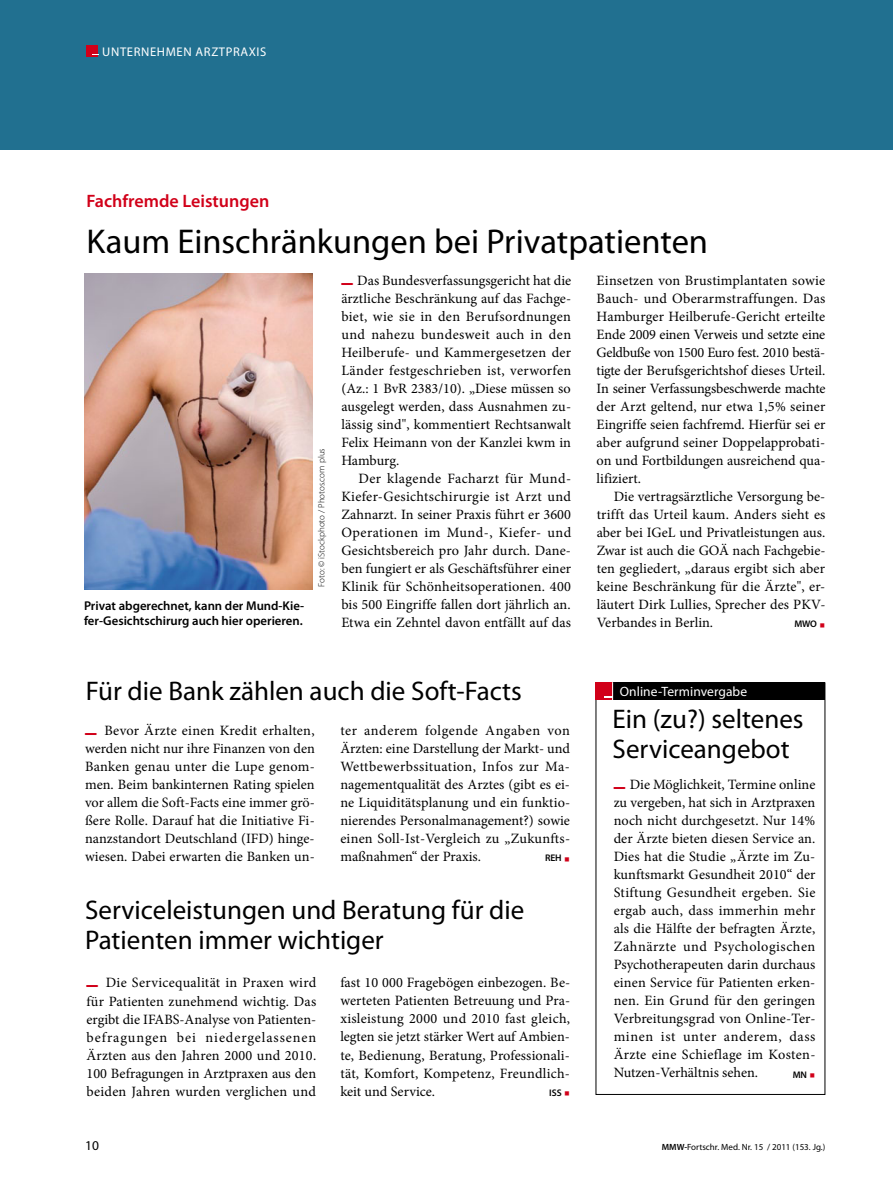
<style>
.page{position:relative;width:893px;height:1187px;background:#fff}
.page>*{position:absolute;margin:0;border:0;box-sizing:border-box;transform-origin:0 0}
.t1{font:40.2px "Myriad Pro";color:#d10019;scale:.57 1}
.t2{font:34.5px "Myriad Pro";color:#000}
.t3{font:27px/30px "Myriad Pro";color:#000}
.t4{font:600 18px "Myriad Pro";color:#d10019}
.t5{font:14.25px/18px "Minion Pro";letter-spacing:.005em;color:#000;text-align:justify}
.t6{font:13.5px "Myriad Pro";letter-spacing:.005em;color:#fff}
.t7{font:13.5px "Myriad Pro";color:#000}
.t8{font:600 12.75px/15px "Myriad Pro";color:#000}
.t9{font:12.6px "Myriad Pro";letter-spacing:.05em;color:#fff}
.t10{font:9.6px "Myriad Pro Semibold SC800";color:#000}
.t11{font:9px "Myriad Pro";color:#000}
.t12{font:300 9px "Myriad Pro";color:#000}
.s1{font-family:"Minion Pro";font-size:14.25px;color:#d10019}
.s2{font-weight:600}
</style>
<div class="page">
<div style="left:0;top:0;width:892px;height:150px;background:#217090"></div>
<div style="left:87px;top:45px;width:11px;height:11px;background:#d10019"></div>
<div style="left:612px;top:682px;width:213px;height:17px;background:#000"></div>
<div style="left:595px;top:682px;width:17px;height:17px;background:#d10019"></div>
<svg style="left:604px;top:682px;width:9px;height:18px"></svg>
<img style="left:84px;top:274px;width:229px;height:315px">
<p class="t9" style="left:102px;top:47px;width:166px">UNTERNEHMEN ARZTPRAXIS</p>
<p class="t4" style="left:86px;top:194px;width:184px">Fachfremde Leistungen</p>
<h2 class="t2" style="left:86px;top:228px;width:623px">Kaum Einschränkungen bei Privatpatienten</h2>
<h1 class="t1" style="left:341px;top:251px;width:22px">_</h1>
<p class="t5" style="left:341px;top:273px;width:231px;text-indent:16px">Das Bundesverfassungsgericht hat die ärztliche Beschränkung auf das Fachge&shy;biet, wie sie in den Berufsordnungen und nahezu bundesweit auch in den Heilberufe- und Kammergesetzen der Länder festgeschrieben ist, verworfen (Az.: 1 BvR 2383/10). „Diese müssen so ausgelegt werden, dass Ausnahmen zu&shy;lässig sind", kommentiert Rechtsanwalt Felix Heimann von der Kanzlei kwm in Hamburg.</p>
<p class="t5" style="left:341px;top:471px;width:231px;text-indent:17px">Der klagende Facharzt für Mund-Kiefer-Gesichtschirurgie ist Arzt und Zahnarzt. In seiner Praxis führt er 3600<br>Operationen im Mund-, Kiefer- und Gesichtsbereich pro Jahr durch. Dane&shy;ben fungiert er als Geschäftsführer einer Klinik für Schönheitsoperationen. 400 bis 500 Eingriffe fallen dort jährlich an.<br>Etwa ein Zehntel davon entfällt auf das</p>
<p class="t5" style="left:596px;top:273px;width:230px">Einsetzen von Brustimplantaten sowie Bauch- und Oberarmstraffungen. Das Hamburger Heilberufe-Gericht erteilte Ende 2009 einen Verweis und setzte eine Geldbuße von 1500 Euro fest. 2010 bestä&shy;tigte der Berufsgerichtshof dieses Urteil.<br>In seiner Verfassungsbeschwerde machte der Arzt geltend, nur etwa 1,5% seiner Eingriffe seien fachfremd. Hierfür sei er aber aufgrund seiner Doppelapprobati&shy;on und Fortbildungen ausreichend qua&shy;lifiziert.</p>
<p class="t5" style="left:596px;top:489px;width:230px;text-indent:17px">Die vertragsärztliche Versorgung be&shy;trifft das Urteil kaum. Anders sieht es aber bei IGeL und Privatleistungen aus.<br>Zwar ist auch die GOÄ nach Fachgebie&shy;ten gegliedert, „daraus ergibt sich aber keine Beschränkung für die Ärzte", er&shy;läutert Dirk Lullies, Sprecher des PKV-Verbandes in Berlin.</p>
<p class="t12" style="left:318px;top:586px;width:140px;rotate:-90deg">Foto: © iStockphoto / Photos.com plus</p>
<p class="t8" style="left:84px;top:599px;width:222px">Privat abgerechnet, kann der Mund-Kie&shy;fer-Gesichtschirurg auch hier operieren.</p>
<p class="t10" style="left:794px;top:618px;width:32px">MWO <span class="s1">■</span></p>
<h3 class="t3" style="left:86px;top:678px;width:437px">Für die Bank zählen auch die Soft-Facts</h3>
<h1 class="t1" style="left:85px;top:701px;width:22px">_</h1>
<p class="t5" style="left:85px;top:723px;width:231px;text-indent:19px">Bevor Ärzte einen Kredit erhalten, werden nicht nur ihre Finanzen von den Banken genau unter die Lupe genom&shy;men. Beim bankinternen Rating spielen vor allem die Soft-Facts eine immer grö&shy;ßere Rolle. Darauf hat die Initiative Fi&shy;nanzstandort Deutschland (IFD) hinge&shy;wiesen. Dabei erwarten die Banken un-</p>
<p class="t5" style="left:340px;top:723px;width:231px">ter anderem folgende Angaben von Ärzten: eine Darstellung der Markt- und Wettbewerbssituation, Infos zur Ma&shy;nagementqualität des Arztes (gibt es ei&shy;ne Liquiditätsplanung und ein funktio&shy;nierendes Personalmanagement?) sowie einen Soll-Ist-Vergleich zu „Zukunfts&shy;maßnahmen“ der Praxis.</p>
<p class="t10" style="left:545px;top:852px;width:27px">REH <span class="s1">■</span></p>
<h3 class="t3" style="left:85px;top:897px;width:441px">Serviceleistungen und Beratung für die<br>Patienten immer wichtiger</h3>
<h1 class="t1" style="left:86px;top:953px;width:22px">_</h1>
<p class="t5" style="left:86px;top:975px;width:231px;text-indent:19px">Die Servicequalität in Praxen wird für Patienten zunehmend wichtig. Das ergibt die IFABS-Analyse von Patienten&shy;befragungen bei niedergelassenen Ärzten aus den Jahren 2000 und 2010.<br>100 Befragungen in Arztpraxen aus den beiden Jahren wurden verglichen und</p>
<p class="t5" style="left:340px;top:975px;width:231px">fast 10 000 Fragebögen einbezogen. Be&shy;werteten Patienten Betreuung und Pra&shy;xisleistung 2000 und 2010 fast gleich, legten sie jetzt stärker Wert auf Ambien&shy;te, Bedienung, Beratung, Professionali&shy;tät, Komfort, Kompetenz, Freundlich&shy;keit und Service.</p>
<p class="t10" style="left:549px;top:1086px;width:22px">ISS <span class="s1">■</span></p>
<p class="t6" style="left:620px;top:686px;width:129px">Online-Terminvergabe</p>
<h3 class="t3" style="left:612px;top:706px;width:192px">Ein (zu?) seltenes<br>Serviceangebot</h3>
<p class="t5" style="left:613px;top:777px;width:203px;text-indent:16px">Die Möglichkeit, Termine online zu vergeben, hat sich in Arztpraxen noch nicht durchgesetzt. Nur 14% der Ärzte bieten diesen Service an.<br>Dies hat die Studie „Ärzte im Zu&shy;kunftsmarkt Gesundheit 2010“ der Stiftung Gesundheit ergeben. Sie ergab auch, dass immerhin mehr als die Hälfte der befragten Ärzte, Zahnärzte und Psychologischen Psychotherapeuten darin durchaus einen Service für Patienten erken&shy;nen. Ein Grund für den geringen Verbreitungsgrad von Online-Ter&shy;minen ist unter anderem, dass Ärzte eine Schieflage im Kosten-Nutzen-Verhältnis sehen.</p>
<h1 class="t1" style="left:613px;top:755px;width:22px">_</h1>
<p class="t10" style="left:792px;top:1068px;width:24px">MN <span class="s1">■</span></p>
<p class="t7" style="left:85px;top:1139px;width:15px">10</p>
<p class="t11" style="left:661px;top:1143px;width:165px"><span class="s2">MMW-</span>Fortschr. Med. Nr. 15 / 2011 (153. Jg.)</p>
</div>
